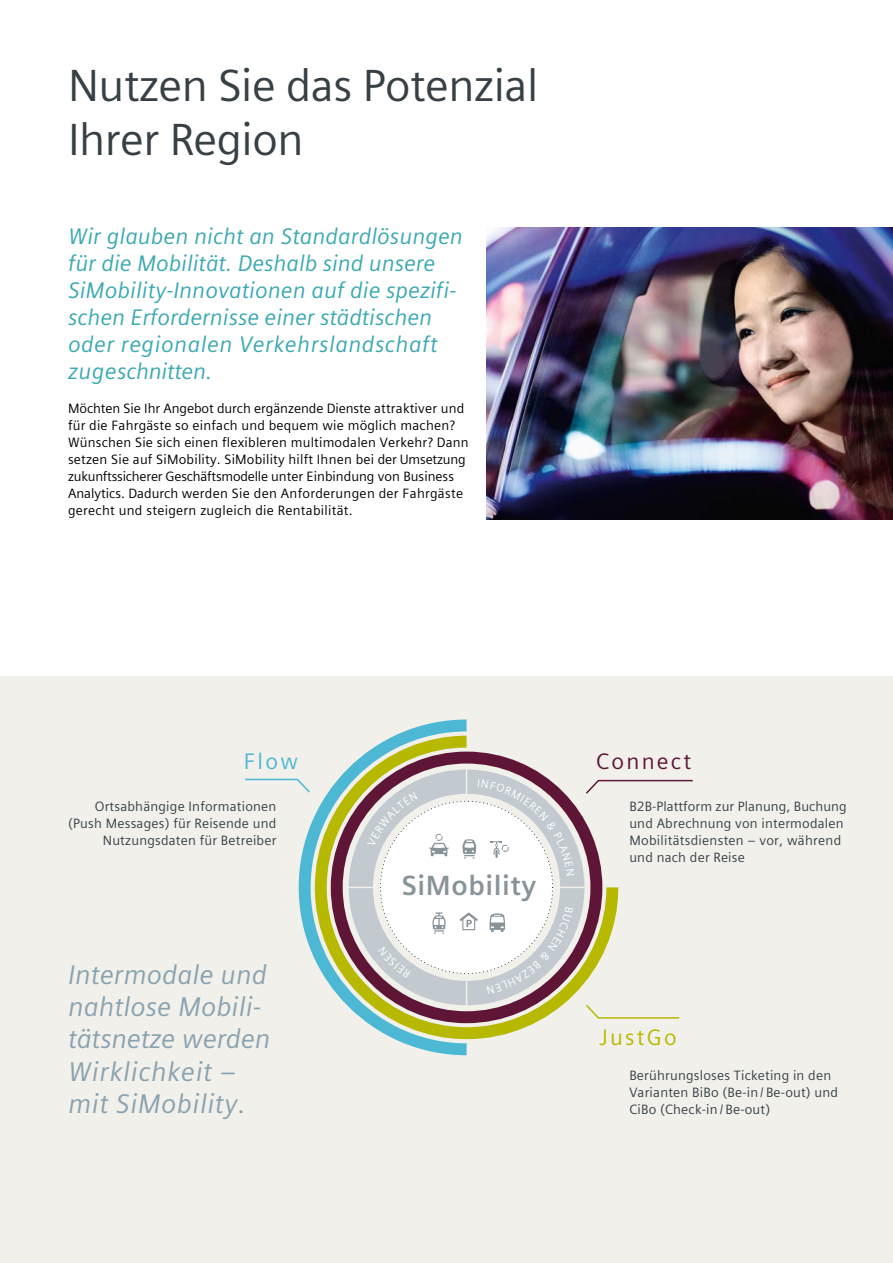
<style>
.page{position:relative;width:893px;height:1263px;background:#fff}
.page>*{position:absolute;margin:0;border:0;box-sizing:border-box;transform-origin:0 0}
._01__Headline__30pt{font:45px/54px "Siemens Sans Global";letter-spacing:-.01em;color:#364045}
.t1{font:700 27.75px "Siemens Sans Global";letter-spacing:.02em;color:#88939a}
._02__Subhead_Intro{font:italic 27px/32.4px "Siemens Sans Global";color:#8aa3b0}
._02__Subhead_Intro-2{font:italic 22.5px/27px "Siemens Sans Global";color:#3ba9b2}
.t2{font:22.35px "Siemens Sans Global";letter-spacing:.1em;color:#5e1536}
.t3{font:22.35px "Siemens Sans Global";letter-spacing:.1em;color:#b7b900}
.t4{font:22.35px "Siemens Sans Global";color:#4db8d4}
._04__Body_text__9pt{font:13.5px/17px "Siemens Sans Global";letter-spacing:.015em;color:#000}
._07__Graphic_text__9{font:13.5px/17px "Siemens Sans Global";letter-spacing:.015em;color:#364045}
</style>
<div class="page">
<div style="left:0;top:676px;width:893px;height:587px;background:#f1f0eb"></div>
<svg style="left:245px;top:778px;width:48px;height:3px"></svg>
<svg style="left:478px;top:752px;width:64px;height:287px"></svg>
<svg style="left:293px;top:719px;width:185px;height:336px"></svg>
<img style="left:487px;top:228px;width:406px;height:291px">
<svg style="left:349px;top:769px;width:344px;height:250px"></svg>
<p class="_01__Headline__30pt" style="left:68px;top:59px;width:472px">Nutzen Sie das Potenzial<br>Ihrer Region</p>
<p class="_02__Subhead_Intro-2" style="left:68px;top:223px;width:396px">Wir glauben nicht an Standardlösungen für die Mobilität. Deshalb sind unsere SiMobility-Innovationen auf die spezifi&shy;schen Erfordernisse einer städtischen oder regionalen Verkehrslandschaft zugeschnitten.</p>
<p class="_04__Body_text__9pt" style="left:68px;top:400px;width:402px">Möchten Sie Ihr Angebot durch ergänzende Dienste attraktiver und für die Fahrgäste so einfach und bequem wie möglich machen?<br>Wünschen Sie sich einen flexibleren multimodalen Verkehr? Dann setzen Sie auf SiMobility. SiMobility hilft Ihnen bei der Umsetzung zukunftssicherer Geschäftsmodelle unter Einbindung von Business Analytics. Dadurch werden Sie den Anforderungen der Fahrgäste gerecht und steigern zugleich die Rentabilität.</p>
<p class="t4" style="left:244px;top:744px;width:55px">Flow</p>
<p class="t2" style="left:596px;top:744px;width:96px">Connect</p>
<p class="_07__Graphic_text__9" style="left:68px;top:797px;width:210px;text-align:right">Ortsabhängige Informationen (Push Messages) für Reisende und<br>Nutzungsdaten für Betreiber</p>
<p class="_07__Graphic_text__9" style="left:629px;top:797px;width:219px">B2B-Plattform zur Planung, Buchung und Abrechnung von intermodalen<br>Mobilitätsdiensten – vor, während und nach der Reise</p>
<p class="_02__Subhead_Intro" style="left:68px;top:958px;width:204px">Intermodale und nahtlose Mobili&shy;tätsnetze werden<br>Wirklichkeit – mit SiMobility.</p>
<p class="t1" style="left:402px;top:864px;width:136px">SiMobility</p>
<p class="t3" style="left:600px;top:1020px;width:78px">JustGo</p>
<p class="_07__Graphic_text__9" style="left:629px;top:1067px;width:210px">Berührungsloses Ticketing in den<br>Varianten BiBo (Be-in / Be-out) und<br>CiBo (Check-in / Be-out)</p>
</div>
